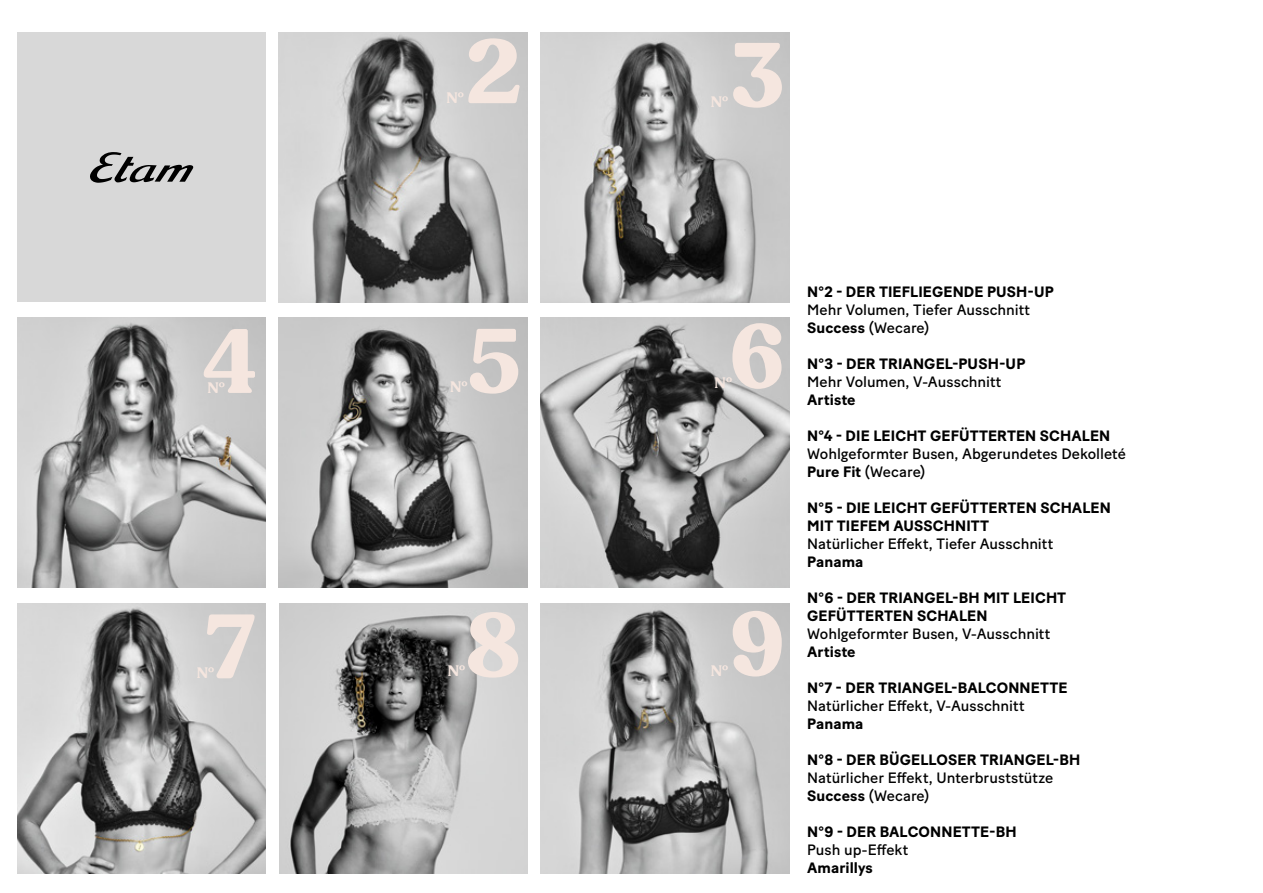
<style>
.page{position:relative;width:1263px;height:893px;background:#fff}
.page>*{position:absolute;margin:0;border:0;box-sizing:border-box;transform-origin:0 0}
.t1{font:700 90px "Recoleta";color:#f5e6df}
.t2{font:700 15px/18px "Baton Turbo";letter-spacing:.01em;color:#000}
.t3{font:15px/18px "Baton Turbo";color:#000}
.t4{font:700 15px "Recoleta";color:#f5e6df}
.s1{font-weight:700}
</style>
<div class="page">
<img style="left:279px;top:32px;width:248px;height:270px">
<img style="left:279px;top:318px;width:248px;height:270px">
<img style="left:279px;top:603px;width:249px;height:270px">
<img style="left:541px;top:32px;width:248px;height:270px">
<img style="left:541px;top:318px;width:248px;height:270px">
<img style="left:541px;top:603px;width:248px;height:270px">
<img style="left:17px;top:318px;width:249px;height:270px">
<img style="left:17px;top:603px;width:249px;height:270px">
<div style="left:17px;top:32px;width:249px;height:270px;background:#d8d8d8"></div>
<svg style="left:90px;top:152px;width:103px;height:31px"></svg>
<h1 class="t1" style="left:466px;top:16px;width:57px">2</h1>
<p class="t4" style="left:447px;top:89px;width:19px">N°</p>
<h1 class="t1" style="left:731px;top:20px;width:55px">3</h1>
<p class="t4" style="left:711px;top:92px;width:19px">N°</p>
<h1 class="t1" style="left:204px;top:306px;width:55px">4</h1>
<p class="t4" style="left:208px;top:378px;width:19px">N°</p>
<h1 class="t1" style="left:729px;top:301px;width:57px">6</h1>
<h1 class="t1" style="left:467px;top:306px;width:55px">5</h1>
<p class="t4" style="left:450px;top:378px;width:19px">N°</p>
<p class="t4" style="left:715px;top:373px;width:19px">N°</p>
<h1 class="t1" style="left:729px;top:589px;width:57px">9</h1>
<h1 class="t1" style="left:465px;top:590px;width:57px">8</h1>
<h1 class="t1" style="left:206px;top:591px;width:50px">7</h1>
<p class="t4" style="left:197px;top:664px;width:19px">N°</p>
<p class="t4" style="left:448px;top:661px;width:19px">N°</p>
<p class="t4" style="left:711px;top:661px;width:19px">N°</p>
<p class="t2" style="left:807px;top:282px;width:248px">N°2 - DER TIEFLIEGENDE PUSH-UP</p>
<p class="t3" style="left:807px;top:300px;width:224px">Mehr Volumen, Tiefer Ausschnitt<br><span class="s1">Success</span> (Wecare)</p>
<p class="t2" style="left:807px;top:354px;width:220px">N°3 - DER TRIANGEL-PUSH-UP</p>
<p class="t3" style="left:807px;top:372px;width:196px">Mehr Volumen, V-Ausschnitt</p>
<p class="t2" style="left:807px;top:390px;width:50px">Artiste</p>
<p class="t2" style="left:807px;top:426px;width:305px">N°4 - DIE LEICHT GEFÜTTERTEN SCHALEN</p>
<p class="t3" style="left:807px;top:444px;width:320px">Wohlgeformter Busen, Abgerundetes Dekolleté<br><span class="s1">Pure Fit</span> (Wecare)</p>
<p class="t2" style="left:807px;top:498px;width:305px">N°5 - DIE LEICHT GEFÜTTERTEN SCHALEN<br>MIT TIEFEM AUSSCHNITT</p>
<p class="t3" style="left:807px;top:534px;width:248px">Natürlicher Effekt, Tiefer Ausschnitt</p>
<p class="t2" style="left:807px;top:552px;width:58px">Panama</p>
<p class="t2" style="left:807px;top:588px;width:260px">N°6 - DER TRIANGEL-BH MIT LEICHT<br>GEFÜTTERTEN SCHALEN</p>
<p class="t3" style="left:807px;top:624px;width:245px">Wohlgeformter Busen, V-Ausschnitt</p>
<p class="t2" style="left:807px;top:642px;width:50px">Artiste</p>
<p class="t2" style="left:807px;top:678px;width:262px">N°7 - DER TRIANGEL-BALCONNETTE</p>
<p class="t3" style="left:807px;top:696px;width:219px">Natürlicher Effekt, V-Ausschnitt</p>
<p class="t2" style="left:807px;top:714px;width:58px">Panama</p>
<p class="t2" style="left:807px;top:750px;width:275px">N°8 - DER BÜGELLOSER TRIANGEL-BH</p>
<p class="t3" style="left:807px;top:768px;width:248px">Natürlicher Effekt, Unterbruststütze<br><span class="s1">Success</span> (Wecare)</p>
<p class="t2" style="left:807px;top:822px;width:211px">N°9 - DER BALCONNETTE-BH</p>
<p class="t3" style="left:807px;top:840px;width:103px">Push up-Effekt</p>
<p class="t2" style="left:807px;top:858px;width:67px">Amarillys</p>
</div>
